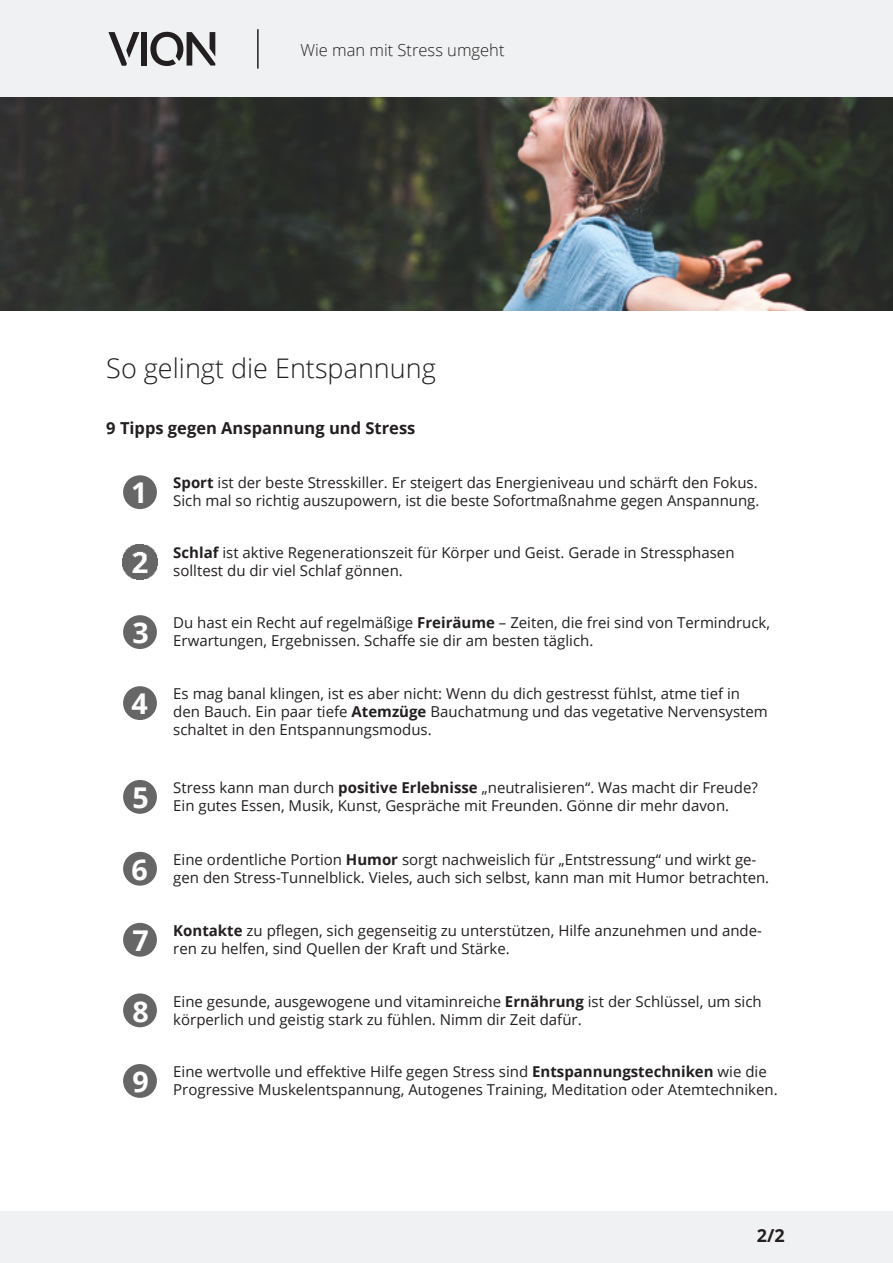
<style>
.page{position:relative;width:893px;height:1263px;background:#fff}
.page>*{position:absolute;margin:0;border:0;box-sizing:border-box;transform-origin:0 0}
.t1{font:700 28.65px "Open Sans";color:#fff}
.t2{font:300 27px "Open Sans";color:#231f20}
.t3{font:700 18px "Open Sans";color:#231f20}
.t4{font:700 16.5px "Open Sans";color:#231f20}
.t5{font:300 16.5px "Open Sans";color:#231f20}
.t6{font:15px/18px "Open Sans";color:#231f20}
.s1{font-weight:700}
</style>
<div class="page">
<div style="left:123px;top:475px;width:34px;height:34px;background:#666;border-radius:50%"></div>
<img style="left:123px;top:545px;width:34px;height:34px">
<div style="left:123px;top:615px;width:34px;height:34px;background:#666;border-radius:50%"></div>
<div style="left:123px;top:686px;width:34px;height:34px;background:#666;border-radius:50%"></div>
<div style="left:123px;top:780px;width:34px;height:34px;background:#666;border-radius:50%"></div>
<div style="left:123px;top:852px;width:34px;height:34px;background:#666;border-radius:50%"></div>
<div style="left:123px;top:923px;width:34px;height:34px;background:#666;border-radius:50%"></div>
<div style="left:123px;top:993px;width:34px;height:34px;background:#666;border-radius:50%"></div>
<div style="left:123px;top:1064px;width:34px;height:34px;background:#666;border-radius:50%"></div>
<div style="left:0;top:0;width:893px;height:98px;background:#f0f1f2"></div>
<div style="left:0;top:1212px;width:893px;height:51px;background:#f0f1f2"></div>
<svg style="left:150px;top:32px;width:65px;height:34px"></svg>
<div style="left:142px;top:32px;width:5px;height:34px;background:#231f20"></div>
<svg style="left:108px;top:32px;width:31px;height:34px"></svg>
<hr style="left:257px;top:29px;width:2px;height:40px;background:#231f20">
<img style="left:0;top:98px;width:893px;height:212px">
<p class="t5" style="left:300px;top:39px;width:206px">Wie man mit Stress umgeht</p>
<p class="t2" style="left:106px;top:350px;width:331px">So gelingt die Entspannung</p>
<p class="t4" style="left:106px;top:416px;width:311px">9 Tipps gegen Anspannung und Stress</p>
<p class="t6" style="left:173px;top:474px;width:588px"><span class="s1">Sport</span> ist der beste Stresskiller. Er steigert das Energieniveau und schärft den Fokus.<br>Sich mal so richtig auszupowern, ist die beste Sofortmaßnahme gegen Anspannung.</p>
<p class="t6" style="left:173px;top:543px;width:563px"><span class="s1">Schlaf</span> ist aktive Regenerationszeit für Körper und Geist. Gerade in Stressphasen solltest du dir viel Schlaf gönnen.</p>
<p class="t6" style="left:173px;top:613px;width:598px">Du hast ein Recht auf regelmäßige <span class="s1">Freiräume</span> – Zeiten, die frei sind von Termindruck,<br>Erwartungen, Ergebnissen. Schaffe sie dir am besten täglich.</p>
<p class="t6" style="left:173px;top:684px;width:596px">Es mag banal klingen, ist es aber nicht: Wenn du dich gestresst fühlst, atme tief in den Bauch. Ein paar tiefe <span class="s1">Atemzüge</span> Bauchatmung und das vegetative Nervensystem schaltet in den Entspannungsmodus.</p>
<h1 class="t1" style="left:131px;top:472px;width:18px">1</h1>
<h1 class="t1" style="left:132px;top:613px;width:18px">3</h1>
<h1 class="t1" style="left:132px;top:684px;width:18px">4</h1>
<h1 class="t1" style="left:132px;top:777px;width:18px">5</h1>
<h1 class="t1" style="left:132px;top:849px;width:18px">6</h1>
<h1 class="t1" style="left:132px;top:920px;width:18px">7</h1>
<h1 class="t1" style="left:132px;top:991px;width:18px">8</h1>
<h1 class="t1" style="left:132px;top:1061px;width:18px">9</h1>
<p class="t6" style="left:173px;top:778px;width:586px">Stress kann man durch <span class="s1">positive Erlebnisse</span> „neutralisieren“. Was macht dir Freude?<br>Ein gutes Essen, Musik, Kunst, Gespräche mit Freunden. Gönne dir mehr davon.</p>
<p class="t6" style="left:173px;top:850px;width:597px">Eine ordentliche Portion <span class="s1">Humor</span> sorgt nachweislich für „Entstressung“ und wirkt ge&shy;gen den Stress-Tunnelblick. Vieles, auch sich selbst, kann man mit Humor betrachten.</p>
<p class="t6" style="left:173px;top:921px;width:590px"><span class="s1">Kontakte</span> zu pflegen, sich gegenseitig zu unterstützen, Hilfe anzunehmen und ande&shy;ren zu helfen, sind Quellen der Kraft und Stärke.</p>
<p class="t6" style="left:173px;top:992px;width:590px">Eine gesunde, ausgewogene und vitaminreiche <span class="s1">Ernährung</span> ist der Schlüssel, um sich körperlich und geistig stark zu fühlen. Nimm dir Zeit dafür.</p>
<p class="t6" style="left:173px;top:1062px;width:606px">Eine wertvolle und effektive Hilfe gegen Stress sind <span class="s1">Entspannungstechniken</span> wie die<br>Progressive Muskelentspannung, Autogenes Training, Meditation oder Atemtechniken.</p>
<p class="t3" style="left:757px;top:1223px;width:29px">2/2</p>
</div>
